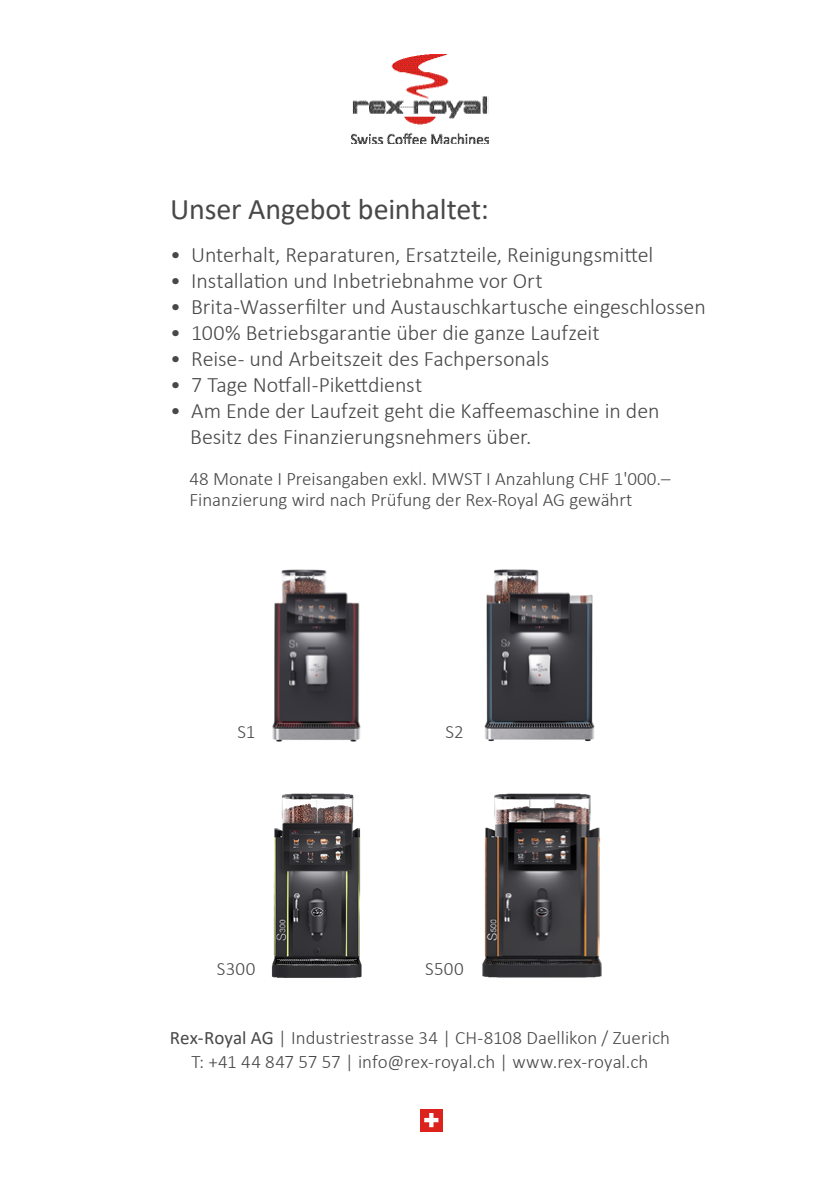
<style>
.page{position:relative;width:840px;height:1191px;background:#fff}
.page>*{position:absolute;margin:0;border:0;box-sizing:border-box;transform-origin:0 0}
.t1{font:30px "Calibri";letter-spacing:-.01em;color:#474847}
.t2{font:300 22px/26px "Calibri";letter-spacing:-.005em;color:#474847}
.t3{font:300 19px/21px "Calibri";color:#474847}
.s1{font-weight:400}
</style>
<div class="page">
<img style="left:272px;top:569px;width:323px;height:172px">
<img style="left:271px;top:793px;width:91px;height:184px">
<img style="left:482px;top:793px;width:120px;height:184px">
<div style="left:420px;top:1108px;width:22px;height:23px;background:#db221c"></div>
<svg style="left:424px;top:1113px;width:14px;height:14px"></svg>
<img style="left:351px;top:55px;width:137px;height:88px">
<h1 class="t1" style="left:170px;top:188px;width:320px">Unser Angebot beinhaltet:</h1>
<p class="t2" style="left:170px;top:242px;width:484px">• Unterhalt, Reparaturen, Ersatzteile, Reinigungsmittel</p>
<p class="t2" style="left:170px;top:268px;width:374px">• Installation und Inbetriebnahme vor Ort</p>
<p class="t2" style="left:170px;top:294px;width:536px">• Brita-Wasserfilter und Austauschkartusche eingeschlossen</p>
<p class="t2" style="left:170px;top:320px;width:430px">• 100% Betriebsgarantie über die ganze Laufzeit</p>
<p class="t2" style="left:170px;top:346px;width:380px">• Reise- und Arbeitszeit des Fachpersonals</p>
<p class="t2" style="left:170px;top:372px;width:253px">• 7 Tage Notfall-Pikettdienst</p>
<p class="t2" style="left:190px;top:398px;width:470px;text-indent:-20px">• Am Ende der Laufzeit geht die Kaffeemaschine in den<br>Besitz des Finanzierungsnehmers über.</p>
<p class="t3" style="left:189px;top:468px;width:482px">48 Monate I Preisangaben exkl. MWST I Anzahlung CHF 1'000.–<br>Finanzierung wird nach Prüfung der Rex-Royal AG gewährt</p>
<p class="t3" style="left:237px;top:721px;width:19px">S1</p>
<p class="t3" style="left:217px;top:957px;width:40px">S300</p>
<p class="t3" style="left:445px;top:721px;width:20px">S2</p>
<p class="t3" style="left:425px;top:957px;width:40px">S500</p>
<p class="t3" style="left:170px;top:1026px;width:501px;line-height:24px;text-align:center"><span class="s1">Rex-Royal AG</span> | Industriestrasse 34 | CH-8108 Daellikon / Zuerich<br>T: +41 44 847 57 57 | info@rex-royal.ch | www.rex-royal.ch</p>
</div>
